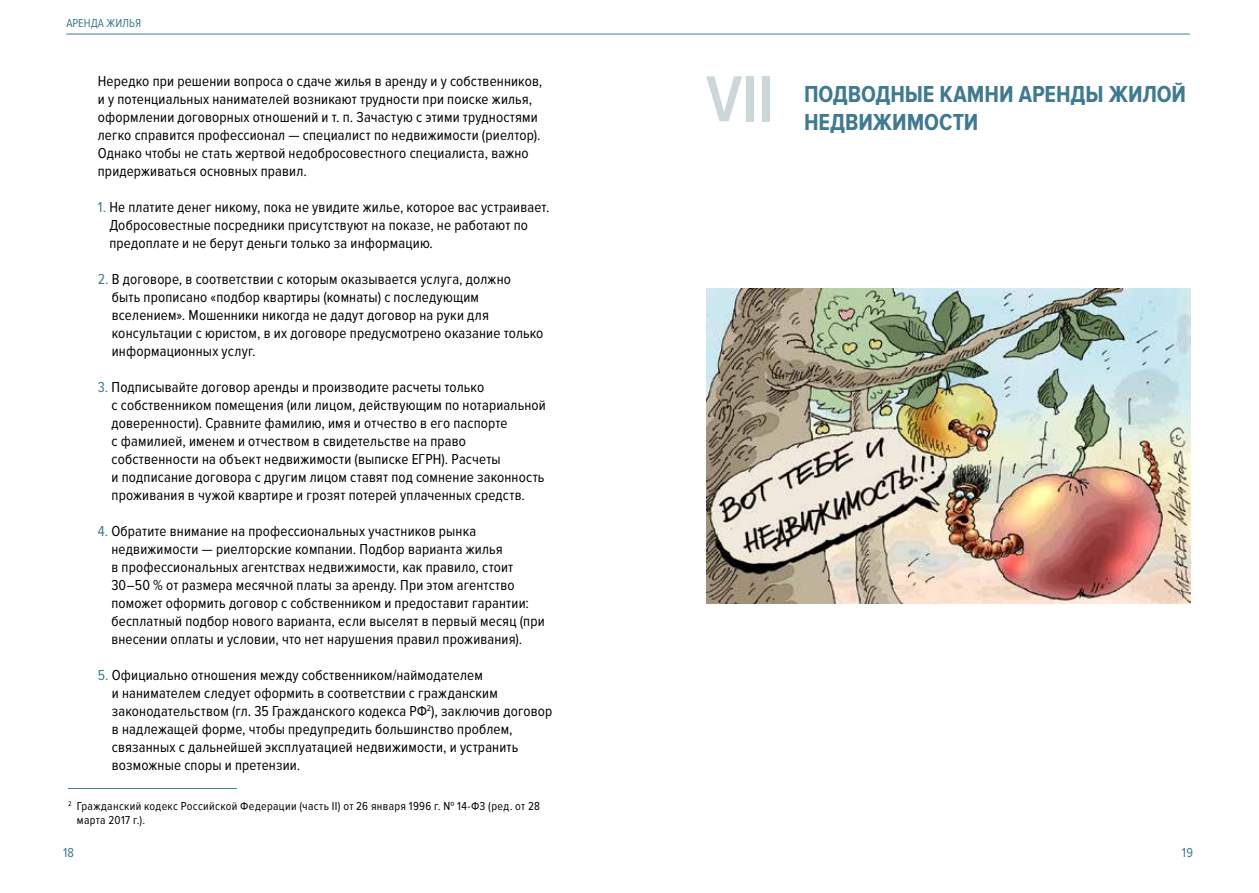
<style>
.page{position:relative;width:1259px;height:893px;background:#fff}
.page>*{position:absolute;margin:0;border:0;box-sizing:border-box;transform-origin:0 0}
.t1{font:600 67.5px "Proxima Nova Cond";color:#cbd7d8}
.t2{font:700 24px/28.5px "Proxima Nova Cond";letter-spacing:-.005em;color:#3f7a90}
.t3{font:15px/18px "Proxima Nova Cond";letter-spacing:.01em;color:#000}
.t4{font:13.5px "Proxima Nova Cond";color:#3f7a90}
.t5{font:12px/13.5px "Proxima Nova Cond";letter-spacing:.03em;color:#000}
.t6{font:12px "Proxima Nova Cond";color:#3f7a90}
.s1{color:#3f7a90}
</style>
<div class="page">
<hr style="left:66px;top:34px;width:1123px;height:1px;background:#3f7a90">
<hr style="left:68px;top:788px;width:169px;height:1px;background:#3f7a90">
<img style="left:706px;top:288px;width:485px;height:316px">
<p class="t6" style="left:66px;top:17px;width:76px">Аренда жилья</p>
<p class="t3" style="left:98px;top:72px;width:446px">Нередко при решении вопроса о сдаче жилья в аренду и у собственников, и у потенциальных нанимателей возникают трудности при поиске жилья, оформлении договорных отношений и т. п. Зачастую с этими трудностями легко справится профессионал — специалист по недвижимости (риелтор).<br>Однако чтобы не стать жертвой недобросовестного специалиста, важно придерживаться основных правил.</p>
<p class="t3" style="left:109px;top:198px;width:440px;text-indent:-12px"><span class="s1">1.</span> Не платите денег никому, пока не увидите жилье, которое вас устраивает.<br>Добросовестные посредники присутствуют на показе, не работают по предоплате и не берут деньги только за информацию.</p>
<p class="t3" style="left:112px;top:270px;width:433px;text-indent:-14px"><span class="s1">2.</span> В договоре, в соответствии с которым оказывается услуга, должно<br>быть прописано «подбор квартиры (комнаты) с последующим вселением». Мошенники никогда не дадут договор на руки для консультации с юристом, в их договоре предусмотрено оказание только информационных услуг.</p>
<p class="t3" style="left:112px;top:378px;width:436px;text-indent:-14px"><span class="s1">3.</span> Подписывайте договор аренды и производите расчеты только<br>с собственником помещения (или лицом, действующим по нотариальной доверенности). Сравните фамилию, имя и отчество в его паспорте<br>с фамилией, именем и отчеством в свидетельстве на право собственности на объект недвижимости (выписке ЕГРН). Расчеты<br>и подписание договора с другим лицом ставят под сомнение законность проживания в чужой квартире и грозят потерей уплаченных средств.</p>
<p class="t3" style="left:111px;top:522px;width:435px;text-indent:-14px"><span class="s1">4.</span> Обратите внимание на профессиональных участников рынка недвижимости — риелторские компании. Подбор варианта жилья<br>в профессиональных агентствах недвижимости, как правило, стоит 30–50 % от размера месячной платы за аренду. При этом агентство поможет оформить договор с собственником и предоставит гарантии: бесплатный подбор нового варианта, если выселят в первый месяц (при внесении оплаты и условии, что нет нарушения правил проживания).</p>
<p class="t3" style="left:112px;top:666px;width:442px;text-indent:-14px"><span class="s1">5.</span> Официально отношения между собственником/наймодателем<br>и нанимателем следует оформить в соответствии с гражданским законодательством (гл. 35 Гражданского кодекса РФ<sup>2</sup>), заключив договор в надлежащей форме, чтобы предупредить большинство проблем, связанных с дальнейшей эксплуатацией недвижимости, и устранить возможные споры и претензии.</p>
<p class="t5" style="left:77px;top:800px;width:464px;text-indent:-9px"><sup>2</sup> Гражданский кодекс Российской Федерации (часть II) от 26 января 1996 г. № 14-ФЗ (ред. от 28 марта 2017 г.).</p>
<h1 class="t1" style="left:706px;top:61px;width:69px">VII</h1>
<h2 class="t2" style="left:804px;top:81px;width:383px">Подводные камни аренды жилой недвижимости</h2>
<p class="t4" style="left:63px;top:845px;width:13px">18</p>
<p class="t4" style="left:1182px;top:845px;width:13px">19</p>
</div>
